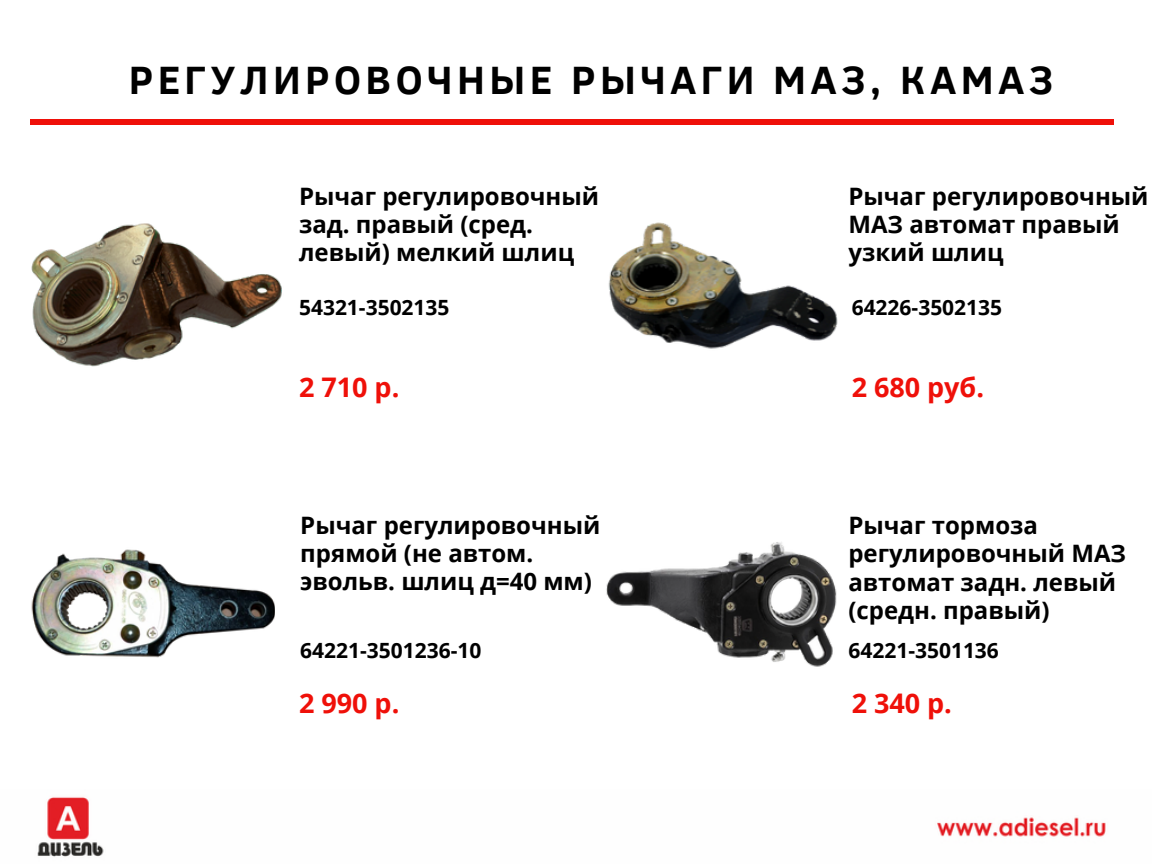
<style>
.page{position:relative;width:1152px;height:864px;background:#fff}
.page>*{position:absolute;margin:0;border:0;box-sizing:border-box;transform-origin:0 0}
.t1{font:700 40.5px "Clear Sans";letter-spacing:.11em;color:#000}
.t2{font:700 27px "Open Sans";color:#ef1009}
.t3{font:700 24px/28.2px "Open Sans";color:#000}
.t4{font:700 21px "Open Sans";color:#000}
</style>
<div class="page">
<hr style="left:30px;top:120px;width:1083px;height:4px;background:#ef1009">
<img style="left:37px;top:797px;width:1069px;height:60px">
<img style="left:31px;top:223px;width:251px;height:144px">
<img style="left:608px;top:222px;width:230px;height:127px">
<img style="left:31px;top:549px;width:243px;height:109px">
<img style="left:606px;top:542px;width:231px;height:125px">
<h1 class="t1" style="left:129px;top:50px;width:926px">РЕГУЛИРОВОЧНЫЕ РЫЧАГИ МАЗ, КАМАЗ</h1>
<p class="t3" style="left:299px;top:182px;width:302px">Рычаг регулировочный зад. правый (сред. левый) мелкий шлиц</p>
<p class="t4" style="left:299px;top:293px;width:152px">54321-3502135</p>
<p class="t2" style="left:299px;top:368px;width:102px">2 710 р.</p>
<p class="t3" style="left:300px;top:511px;width:302px">Рычаг регулировочный прямой (не автом. эвольв. шлиц д=40 мм)</p>
<p class="t4" style="left:300px;top:636px;width:183px">64221-3501236-10</p>
<p class="t2" style="left:299px;top:684px;width:102px">2 990 р.</p>
<p class="t3" style="left:848px;top:182px;width:302px">Рычаг регулировочный<br>МАЗ автомат правый узкий шлиц</p>
<p class="t4" style="left:852px;top:293px;width:152px">64226-3502135</p>
<p class="t2" style="left:852px;top:368px;width:134px">2 680 руб.</p>
<p class="t3" style="left:848px;top:511px;width:279px">Рычаг тормоза регулировочный МАЗ автомат задн. левый (средн. правый)</p>
<p class="t4" style="left:848px;top:636px;width:152px">64221-3501136</p>
<p class="t2" style="left:852px;top:684px;width:102px">2 340 р.</p>
</div>
